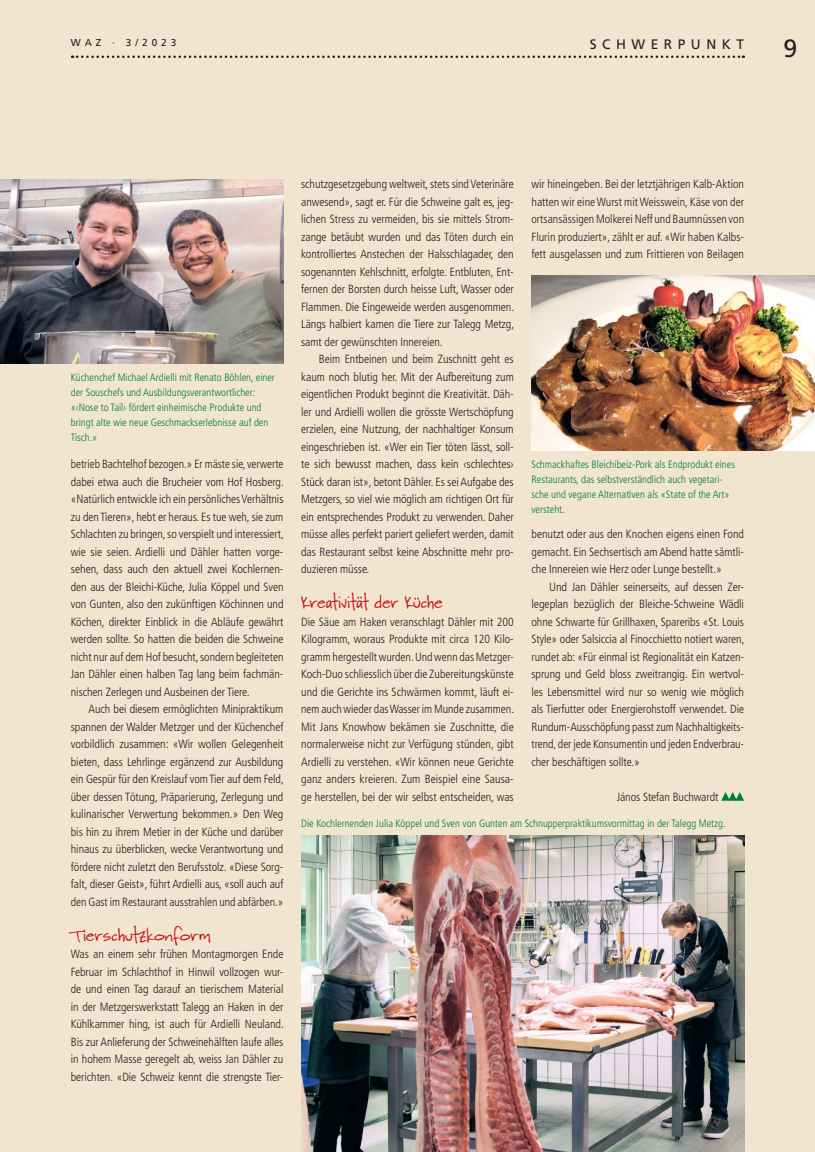
<style>
.page{position:relative;width:815px;height:1152px;background:#f2e5cf}
.page>*{position:absolute;margin:0;border:0;box-sizing:border-box;transform-origin:0 0}
.t1{font:25px "Frutiger LT Std";color:#231f20}
.t2{font:17.5px "Wordy Diva";color:#c4121a}
.t3{font:13.75px "Frutiger LT Std";letter-spacing:.4em;color:#231f20}
.t4{font:300 condensed 11.88px/17.5px "Frutiger LT Std";letter-spacing:-.005em;color:#231f20;text-align:justify}
.t5{font:300 condensed 10.62px/15px "Frutiger LT Std";color:#007e3d}
.t6{font:10px "Frutiger LT Std";letter-spacing:.4em;color:#231f20}
</style>
<div class="page">
<svg style="left:72px;top:56px;width:672px;height:2px"></svg>
<img style="left:0;top:179px;width:283px;height:184px">
<img style="left:301px;top:835px;width:443px;height:317px">
<img style="left:531px;top:275px;width:284px;height:176px">
<svg style="left:721px;top:792px;width:23px;height:8px"></svg>
<p class="t6" style="left:71px;top:37px;width:107px">WAZ · 3/2023</p>
<p class="t3" style="left:590px;top:36px;width:156px">SCHWERPUNKT</p>
<h1 class="t1" style="left:783px;top:33px;width:15px">9</h1>
<p class="t5" style="left:71px;top:369px;width:206px">Küchenchef Michael Ardielli mit Renato Böhlen, einer der Souschefs und Ausbildungsverantwortlicher: «‹Nose to Tail› fördert einheimische Produkte und bringt alte wie neue Geschmackserlebnisse auf den Tisch.»</p>
<p class="t4" style="left:71px;top:455px;width:215px">betrieb Bachtelhof bezogen.» Er mäste sie, verwerte dabei etwa auch die Brucheier vom Hof Hosberg. «Natürlich entwickle ich ein persönliches Verhältnis zu den Tieren», hebt er heraus. Es tue weh, sie zum Schlachten zu bringen, so verspielt und interessiert, wie sie seien. Ardielli und Dähler hatten vorge&shy;sehen, dass auch den aktuell zwei Kochlernen&shy;den aus der Bleichi-Küche, Julia Köppel und Sven von Gunten, also den zukünftigen Köchinnen und Köchen, direkter Einblick in die Abläufe gewährt werden sollte. So hatten die beiden die Schweine nicht nur auf dem Hof besucht, sondern begleiteten Jan Dähler einen halben Tag lang beim fachmän&shy;nischen Zerlegen und Ausbeinen der Tiere.</p>
<p class="t4" style="left:71px;top:700px;width:215px;text-indent:18px">Auch bei diesem ermöglichten Minipraktikum spannen der Walder Metzger und der Küchenchef vorbildlich zusammen: «Wir wollen Gelegenheit bieten, dass Lehrlinge ergänzend zur Ausbildung ein Gespür für den Kreislauf vom Tier auf dem Feld, über dessen Tötung, Präparierung, Zerlegung und kulinarischer Verwertung bekommen.» Den Weg bis hin zu ihrem Metier in der Küche und darüber hinaus zu überblicken, wecke Verantwortung und fördere nicht zuletzt den Berufsstolz. «Diese Sorg&shy;falt, dieser Geist», führt Ardielli aus, «soll auch auf den Gast im Restaurant ausstrahlen und abfärben.»</p>
<h2 class="t2" style="left:71px;top:924px;width:142px">Tierschutzkonform</h2>
<p class="t4" style="left:71px;top:945px;width:215px">Was an einem sehr frühen Montagmorgen Ende Februar im Schlachthof in Hinwil vollzogen wur&shy;de und einen Tag darauf an tierischem Material in der Metzgerswerkstatt Talegg an Haken in der Kühlkammer hing, ist auch für Ardielli Neuland.<br>Bis zur Anlieferung der Schweinehälften laufe alles in hohem Masse geregelt ab, weiss Jan Dähler zu berichten. «Die Schweiz kennt die strengste Tier-</p>
<p class="t4" style="left:531px;top:175px;width:214px">wir hineingeben. Bei der letztjährigen Kalb-Aktion hatten wir eine Wurst mit Weisswein, Käse von der ortsansässigen Molkerei Neff und Baumnüssen von Flurin produziert», zählt er auf. «Wir haben Kalbs&shy;fett ausgelassen und zum Frittieren von Beilagen</p>
<p class="t4" style="left:301px;top:175px;width:215px">schutzgesetzgebung weltweit, stets sind Veterinäre anwesend», sagt er. Für die Schweine galt es, jeg&shy;lichen Stress zu vermeiden, bis sie mittels Strom&shy;zange betäubt wurden und das Töten durch ein kontrolliertes Anstechen der Halsschlagader, den sogenannten Kehlschnitt, erfolgte. Entbluten, Ent&shy;fernen der Borsten durch heisse Luft, Wasser oder Flammen. Die Eingeweide werden ausgenommen.<br>Längs halbiert kamen die Tiere zur Talegg Metzg, samt der gewünschten Innereien.</p>
<p class="t4" style="left:301px;top:350px;width:214px;text-indent:18px">Beim Entbeinen und beim Zuschnitt geht es kaum noch blutig her. Mit der Aufbereitung zum eigentlichen Produkt beginnt die Kreativität. Däh&shy;ler und Ardielli wollen die grösste Wertschöpfung erzielen, eine Nutzung, der nachhaltiger Konsum eingeschrieben ist. «Wer ein Tier töten lässt, soll&shy;te sich bewusst machen, dass kein ‹schlechtes› Stück daran ist», betont Dähler. Es sei Aufgabe des Metzgers, so viel wie möglich am richtigen Ort für ein entsprechendes Produkt zu verwenden. Daher müsse alles perfekt pariert geliefert werden, damit das Restaurant selbst keine Abschnitte mehr pro&shy;duzieren müsse.</p>
<h2 class="t2" style="left:301px;top:592px;width:143px">Kreativität der Küche</h2>
<p class="t4" style="left:301px;top:613px;width:215px">Die Säue am Haken veranschlagt Dähler mit 200<br>Kilogramm, woraus Produkte mit circa 120 Kilo&shy;gramm hergestellt wurden. Und wenn das Metzger-Koch-Duo schliesslich über die Zubereitungskünste und die Gerichte ins Schwärmen kommt, läuft ei&shy;nem auch wieder das Wasser im Munde zusammen.<br>Mit Jans Knowhow bekämen sie Zuschnitte, die normalerweise nicht zur Verfügung stünden, gibt Ardielli zu verstehen. «Wir können neue Gerichte ganz anders kreieren. Zum Beispiel eine Sausa&shy;ge herstellen, bei der wir selbst entscheiden, was</p>
<p class="t5" style="left:531px;top:457px;width:205px">Schmackhaftes Bleichibeiz-Pork als Endprodukt eines Restaurants, das selbstverständlich auch vegetari&shy;sche und vegane Alternativen als «State of the Art» versteht.</p>
<p class="t4" style="left:531px;top:525px;width:214px">benutzt oder aus den Knochen eigens einen Fond gemacht. Ein Sechsertisch am Abend hatte sämtli&shy;che Innereien wie Herz oder Lunge bestellt.»</p>
<p class="t4" style="left:531px;top:578px;width:215px;text-indent:18px">Und Jan Dähler seinerseits, auf dessen Zer&shy;legeplan bezüglich der Bleiche-Schweine Wädli ohne Schwarte für Grillhaxen, Spareribs «St. Louis Style» oder Salsiccia al Finocchietto notiert waren, rundet ab: «Für einmal ist Regionalität ein Katzen&shy;sprung und Geld bloss zweitrangig. Ein wertvol&shy;les Lebensmittel wird nur so wenig wie möglich als Tierfutter oder Energierohstoff verwendet. Die Rundum-Ausschöpfung passt zum Nachhaltigkeits&shy;trend, der jede Konsumentin und jeden Endverbrau&shy;cher beschäftigen sollte.»</p>
<p class="t4" style="left:617px;top:788px;width:103px">János Stefan Buchwardt</p>
<p class="t5" style="left:301px;top:816px;width:426px">Die Kochlernenden Julia Köppel und Sven von Gunten am Schnupperpraktikumsvormittag in der Talegg Metzg.</p>
</div>
